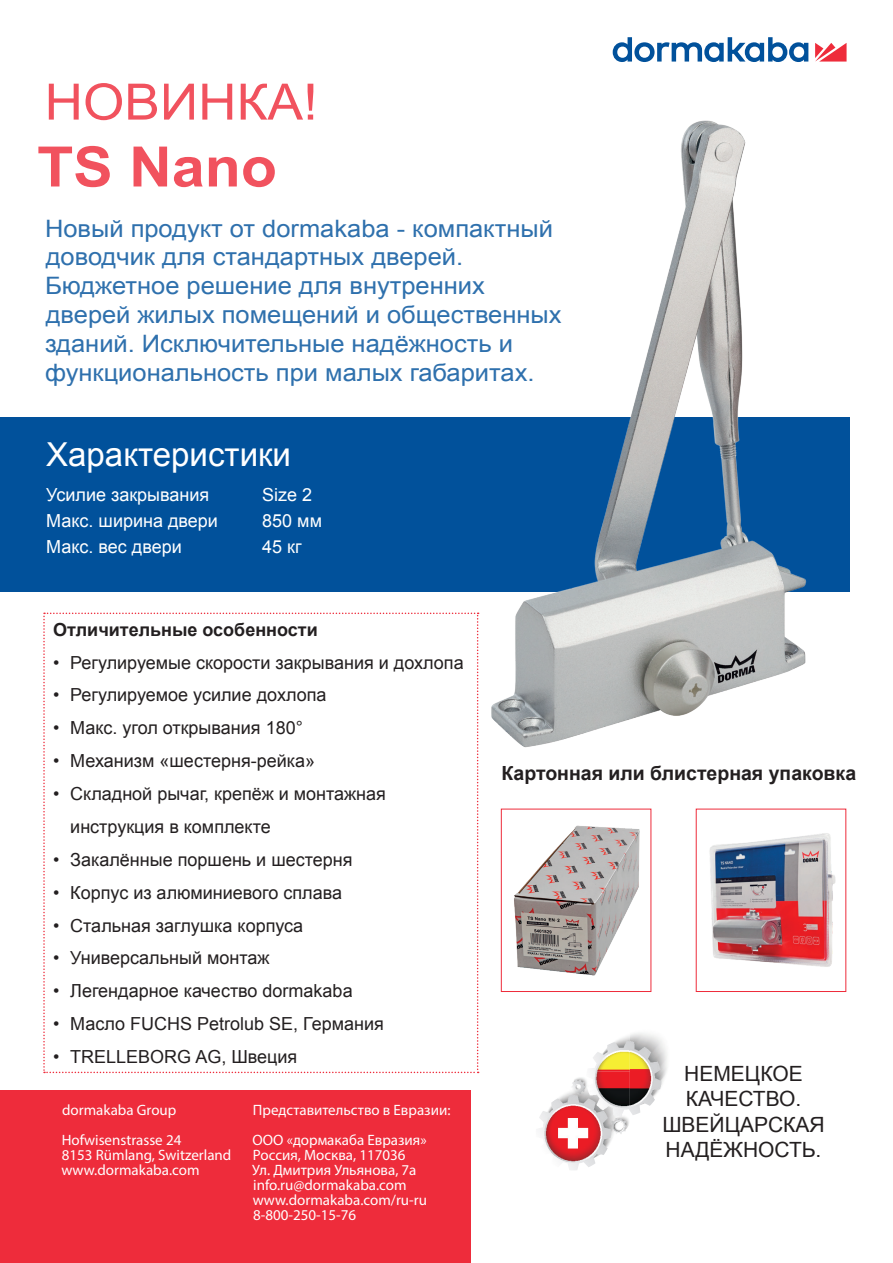
<style>
.page{position:relative;width:893px;height:1263px;background:#fff}
.page>*{position:absolute;margin:0;border:0;box-sizing:border-box;transform-origin:0 0}
.t1{font:700 55.8px "Arial";color:#ee2c3b;scale:1.06 1}
.t2{font:50.1px "Arial";color:#ee2c3b;scale:1.06 1}
.t3{font:33px "Arial";color:#fff}
.t4{font:24px/28.8px "Arial";color:#01519b;scale:1.06 1}
.t5{font:21px/25.2px "Arial";color:#231f20;text-align:center}
.t6{font:700 19.5px "Arial";color:#231f20}
.t7{font:18px/32.8px "Arial";color:#231f20}
.t8{font:18px "Arial";color:#fff}
.t9{font:700 18px "Arial";color:#231f20}
.t10{font:15px/15px "Myriad Pro";color:#fff}
</style>
<div class="page">
<div style="left:0;top:1091px;width:471px;height:172px;background:#ee2c3b"></div>
<img style="left:514px;top:825px;width:126px;height:151px">
<div style="left:501px;top:809px;width:150px;height:183px;border:1px solid #ee2c3b"></div>
<img style="left:709px;top:833px;width:127px;height:134px">
<div style="left:696px;top:809px;width:150px;height:183px;border:1px solid #ee2c3b"></div>
<svg style="left:43px;top:613px;width:436px;height:460px"></svg>
<div style="left:0;top:417px;width:849px;height:174px;background:#01519b"></div>
<img style="left:463px;top:120px;width:377px;height:651px">
<svg style="left:815px;top:43px;width:31px;height:19px"></svg>
<svg style="left:613px;top:37px;width:195px;height:25px"></svg>
<svg style="left:539px;top:1057px;width:101px;height:113px"></svg>
<img style="left:543px;top:1071px;width:83px;height:91px">
<img style="left:630px;top:1033px;width:37px;height:75px">
<img style="left:594px;top:1036px;width:36px;height:35px">
<h2 class="t2" style="left:45px;top:69px;width:259px">НОВИНКА!</h2>
<h1 class="t1" style="left:37px;top:130px;width:228px">TS Nano</h1>
<h3 class="t4" style="left:45px;top:214px;width:489px">Новый продукт от dormakaba - компактный доводчик для стандартных дверей.<br>Бюджетное решение для внутренних дверей жилых помещений и общественных зданий. Исключительные надёжность и функциональность при малых габаритах.</h3>
<h3 class="t3" style="left:46px;top:433px;width:246px">Характеристики</h3>
<p class="t8" style="left:46px;top:483px;width:165px">Усилие закрывания</p>
<p class="t8" style="left:262px;top:483px;width:52px">Size 2</p>
<p class="t8" style="left:46px;top:508px;width:173px">Макс. ширина двери</p>
<p class="t8" style="left:262px;top:508px;width:61px">850 мм</p>
<p class="t8" style="left:46px;top:534px;width:137px">Макс. вес двери</p>
<p class="t8" style="left:262px;top:534px;width:41px">45 кг</p>
<p class="t9" style="left:53px;top:617px;width:266px">Отличительные особенности</p>
<p class="t7" style="left:53px;top:646px;width:412px">• Регулируемые скорости закрывания и дохлопа</p>
<p class="t7" style="left:53px;top:679px;width:275px">• Регулируемое усилие дохлопа</p>
<p class="t7" style="left:53px;top:712px;width:251px">• Макс. угол открывания 180°</p>
<p class="t7" style="left:53px;top:745px;width:263px">• Механизм «шестерня-рейка»</p>
<p class="t7" style="left:70px;top:777px;width:317px;text-indent:-17px">• Складной рычаг, крепёж и монтажная инструкция в комплекте</p>
<p class="t7" style="left:53px;top:843px;width:301px">• Закалённые поршень и шестерня</p>
<p class="t7" style="left:53px;top:876px;width:290px">• Корпус из алюминиевого сплава</p>
<p class="t7" style="left:53px;top:909px;width:251px">• Стальная заглушка корпуса</p>
<p class="t7" style="left:53px;top:942px;width:218px">• Универсальный монтаж</p>
<p class="t7" style="left:53px;top:975px;width:301px">• Легендарное качество dormakaba</p>
<p class="t7" style="left:53px;top:1007px;width:332px">• Масло FUCHS Petrolub SE, Германия</p>
<p class="t7" style="left:53px;top:1040px;width:246px">• TRELLEBORG AG, Швеция</p>
<p class="t10" style="left:62px;top:1094px;width:121px;line-height:30px">dormakaba Group<br>Hofwisenstrasse 24</p>
<p class="t10" style="left:61px;top:1147px;width:172px">8153 Rümlang, Switzerland www.dormakaba.com</p>
<p class="t10" style="left:253px;top:1094px;width:199px;line-height:30px">Представительство в Евразии:<br>ООО «дормакаба Евразия»</p>
<p class="t10" style="left:252px;top:1147px;width:176px">Россия, Москва, 117036<br>Ул. Дмитрия Ульянова, 7а info.ru@dormakaba.com www.dormakaba.com/ru-ru<br>8-800-250-15-76</p>
<p class="t6" style="left:501px;top:760px;width:356px">Картонная или блистерная упаковка</p>
<p class="t5" style="left:662px;top:1061px;width:164px">НЕМЕЦКОЕ<br>КАЧЕСТВО.<br>ШВЕЙЦАРСКАЯ<br>НАДЁЖНОСТЬ.</p>
</div>
